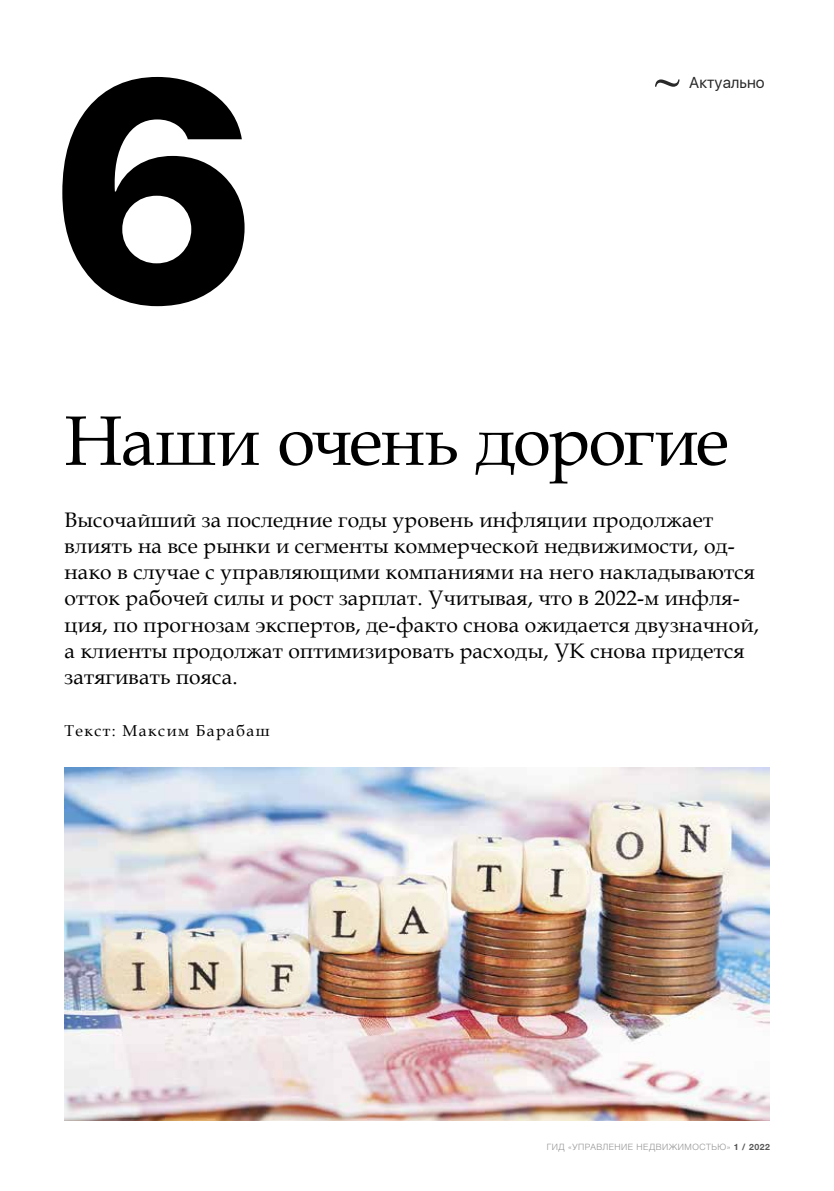
<style>
.page{position:relative;width:834px;height:1191px;background:#fff}
.page>*{position:absolute;margin:0;border:0;box-sizing:border-box;transform-origin:0 0}
.t1{font:800 309.75px "SFUI Display";color:#000}
.t2{font:70px "Book Antiqua";letter-spacing:-.02em;color:#000}
.t3{font:21px/26.2px "Book Antiqua";letter-spacing:.01em;color:#000}
.t4{font:15.75px "Book Antiqua";letter-spacing:.09em;color:#000}
.t5{font:15.75px "SFUI Display";color:#292929}
.t6{font:300 8.75px "Helvetica Neue Cyr";letter-spacing:.06em;color:#939393}
.s1{font-weight:700;color:#555}
</style>
<div class="page">
<svg style="left:655px;top:79px;width:24px;height:8px"></svg>
<img style="left:65px;top:767px;width:704px;height:354px">
<h1 class="t1" style="left:50px;top:-33px;width:208px">6</h1>
<p class="t5" style="left:689px;top:72px;width:77px">Актуально</p>
<h2 class="t2" style="left:64px;top:392px;width:666px">Наши очень дорогие</h2>
<p class="t3" style="left:64px;top:506px;width:696px">Высочайший за последние годы уровень инфляции продолжает влиять на все рынки и сегменты коммерческой недвижимости, од&shy;нако в случае с управляющими компаниями на него накладываются отток рабочей силы и рост зарплат. Учитывая, что в 2022‑м инфля&shy;ция, по прогнозам экспертов, де-факто снова ожидается двузначной, а клиенты продолжат оптимизировать расходы, УК снова придется затягивать пояса.</p>
<p class="t4" style="left:64px;top:720px;width:207px">Текст: Максим Барабаш</p>
<p class="t6" style="left:546px;top:1141px;width:225px">ГИД «УПРАВЛЕНИЕ НЕДВИЖИМОСТЬЮ» <span class="s1">1 / 2022</span></p>
</div>
